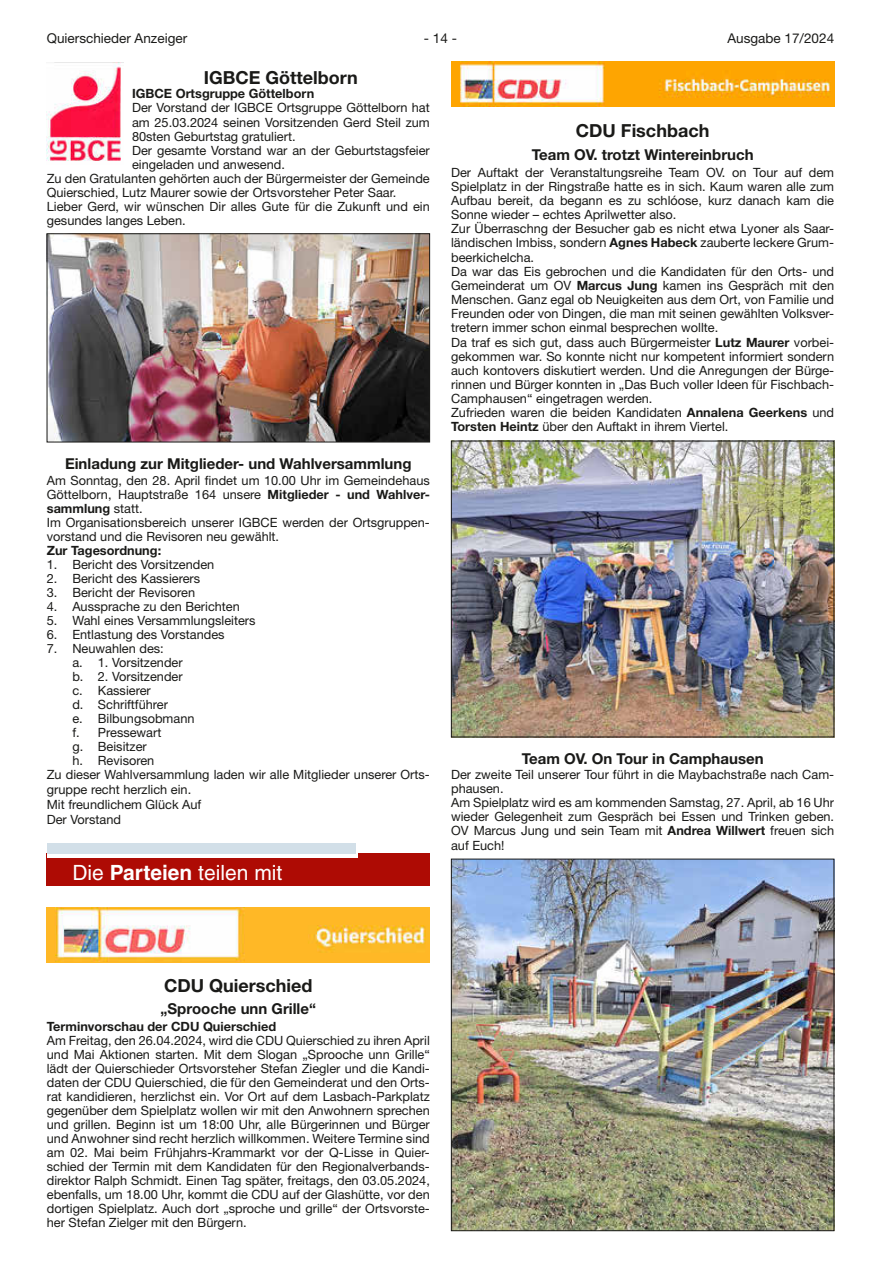
<style>
.page{position:relative;width:881px;height:1263px;background:#fff}
.page>*{position:absolute;margin:0;border:0;box-sizing:border-box;transform-origin:0 0}
.t1{font:21px "Helvetica LT";color:#fff}
.t2{font:700 18px "Helvetica Neue LT";color:#1a1a18}
.t3{font:700 15px "Helvetica Neue LT";color:#1a1a18}
.t4{font:13.5px "Helvetica Neue LT";color:#1a1a18}
.t5{font:12.75px/14.1px "Helvetica Neue LT";color:#1a1a18}
.t6{font:700 12.75px "Helvetica Neue LT";color:#1a1a18}
.s1{font-weight:700}
</style>
<div class="page">
<img style="left:451px;top:62px;width:382px;height:45px">
<img style="left:453px;top:443px;width:378px;height:292px">
<div style="left:451px;top:441px;width:382px;height:296px;border:1px solid #1a1a18"></div>
<img style="left:453px;top:861px;width:378px;height:368px">
<div style="left:451px;top:859px;width:382px;height:372px;border:1px solid #1a1a18"></div>
<img style="left:47px;top:63px;width:74px;height:98px">
<img style="left:49px;top:235px;width:378px;height:205px">
<div style="left:47px;top:233px;width:382px;height:209px;border:1px solid #1a1a18"></div>
<div style="left:47px;top:853px;width:382px;height:33px;background:#ae0b04"></div>
<div style="left:47px;top:846px;width:310px;height:12px;background:#fff"></div>
<div style="left:47px;top:843px;width:308px;height:11px;background:#d2dfe8"></div>
<img style="left:47px;top:907px;width:382px;height:55px">
<p class="t4" style="left:47px;top:30px;width:142px">Quierschieder Anzeiger</p>
<p class="t4" style="left:424px;top:30px;width:35px">- 14 -</p>
<p class="t4" style="left:727px;top:30px;width:108px">Ausgabe 17/2024</p>
<h2 class="t2" style="left:204px;top:67px;width:155px">IGBCE Göttelborn</h2>
<p class="t6" style="left:132px;top:86px;width:184px">IGBCE Ortsgruppe Göttelborn</p>
<p class="t5" style="left:132px;top:101px;width:299px">Der Vorstand der IGBCE Ortsgruppe Göttelborn hat</p>
<p class="t5" style="left:132px;top:115px;width:299px">am 25. 03.2024 seinen Vorsitzenden Gerd Steil zum</p>
<p class="t5" style="left:132px;top:129px;width:163px">80sten Geburtstag gratuliert.</p>
<p class="t5" style="left:132px;top:143px;width:299px">Der gesamte Vorstand war an der Geburtstagsfeier</p>
<p class="t5" style="left:132px;top:157px;width:152px">eingeladen und anwesend.</p>
<p class="t5" style="left:47px;top:171px;width:384px">Zu den Gratulanten gehörten auch der Bürgermeister der Gemeinde</p>
<p class="t5" style="left:47px;top:185px;width:349px">Quierschied, Lutz Maurer sowie der Ortsvorsteher Peter Saar.</p>
<p class="t5" style="left:47px;top:199px;width:384px">Lieber Gerd, wir wünschen Dir alles Gute für die Zukunft und ein</p>
<p class="t5" style="left:47px;top:213px;width:138px">gesundes langes Leben.</p>
<p class="t3" style="left:65px;top:454px;width:348px">Einladung zur Mitglieder- und Wahlversammlung</p>
<p class="t5" style="left:47px;top:473px;width:384px">Am Sonntag, den 28. April findet um 10.00 Uhr im Gemeindehaus Göttelborn, Hauptstraße 164 unsere <span class="s1">Mitglieder - und Wahlver&shy;sammlung</span> statt.<br>Im Organisationsbereich unserer IGBCE werden der Ortsgruppen&shy;vorstand und die Revisoren neu gewählt.</p>
<p class="t6" style="left:47px;top:543px;width:116px">Zur Tagesordnung:</p>
<p class="t5" style="left:47px;top:557px;width:169px">1. Bericht des Vorsitzenden</p>
<p class="t5" style="left:47px;top:571px;width:155px">2. Bericht des Kassierers</p>
<p class="t5" style="left:47px;top:585px;width:150px">3. Bericht der Revisoren</p>
<p class="t5" style="left:47px;top:599px;width:194px">4. Aussprache zu den Berichten</p>
<p class="t5" style="left:47px;top:613px;width:210px">5. Wahl eines Versammlungsleiters</p>
<p class="t5" style="left:47px;top:627px;width:179px">6. Entlastung des Vorstandes</p>
<p class="t5" style="left:47px;top:641px;width:118px">7. Neuwahlen des:</p>
<p class="t5" style="left:72px;top:655px;width:112px">a. 1. Vorsitzender</p>
<p class="t5" style="left:72px;top:669px;width:112px">b. 2. Vorsitzender</p>
<p class="t5" style="left:72px;top:683px;width:80px">c. Kassierer</p>
<p class="t5" style="left:72px;top:698px;width:97px">d. Schriftführer</p>
<p class="t5" style="left:72px;top:712px;width:124px">e. Bilbungsobmann</p>
<p class="t5" style="left:72px;top:726px;width:91px">f. Pressewart</p>
<p class="t5" style="left:72px;top:740px;width:76px">g. Beisitzer</p>
<p class="t5" style="left:72px;top:754px;width:83px">h. Revisoren</p>
<p class="t5" style="left:47px;top:768px;width:384px">Zu dieser Wahlversammlung laden wir alle Mitglieder unserer Orts-</p>
<p class="t5" style="left:47px;top:782px;width:144px">gruppe recht herzlich ein.</p>
<p class="t5" style="left:47px;top:796px;width:156px;line-height:15.3px">Mit freundlichem Glück Auf<br>Der Vorstand</p>
<h1 class="t1" style="left:72px;top:860px;width:211px">Die <span class="s1">Parteien</span> teilen mit</h1>
<h2 class="t2" style="left:575px;top:120px;width:135px">CDU Fischbach</h2>
<p class="t3" style="left:531px;top:145px;width:223px">Team OV. trotzt Wintereinbruch</p>
<p class="t5" style="left:451px;top:165px;width:384px">Der Auftakt der Veranstaltungsreihe Team OV. on Tour auf dem Spielplatz in der Ringstraße hatte es in sich. Kaum waren alle zum Aufbau bereit, da begann es zu schlóose, kurz danach kam die Sonne wieder – echtes Aprilwetter also.<br>Zur Überraschng der Besucher gab es nicht etwa Lyoner als Saar&shy;ländischen Imbiss, sondern <span class="s1">Agnes Habeck</span> zauberte leckere Grum&shy;beerkichelcha.<br>Da war das Eis gebrochen und die Kandidaten für den Orts- und Gemeinderat um OV <span class="s1">Marcus Jung</span> kamen ins Gespräch mit den Menschen. Ganz egal ob Neuigkeiten aus dem Ort, von Familie und Freunden oder von Dingen, die man mit seinen gewählten Volksver&shy;tretern immer schon einmal besprechen wollte.<br>Da traf es sich gut, dass auch Bürgermeister <span class="s1">Lutz Maurer</span> vorbei&shy;gekommen war. So konnte nicht nur kompetent informiert sondern auch kontovers diskutiert werden. Und die Anregungen der Bürge&shy;rinnen und Bürger konnten in „Das Buch voller Ideen für Fischbach-Camphausen“ eingetragen werden.<br>Zufrieden waren die beiden Kandidaten <span class="s1">Annalena Geerkens</span> und <span class="s1">Torsten Heintz</span> über den Auftakt in ihrem Viertel.</p>
<p class="t3" style="left:521px;top:750px;width:243px">Team OV. On Tour in Camphausen</p>
<p class="t5" style="left:451px;top:767px;width:384px">Der zweite Teil unserer Tour führt in die Maybachstraße nach Cam&shy;phausen.<br>Am Spielplatz wird es am kommenden Samstag, 27. April, ab 16 Uhr wieder Gelegenheit zum Gespräch bei Essen und Trinken geben.<br>OV Marcus Jung und sein Team mit <span class="s1">Andrea Willwert</span> freuen sich auf Euch!</p>
<h2 class="t2" style="left:164px;top:974px;width:150px">CDU Quierschied</h2>
<p class="t3" style="left:160px;top:1000px;width:157px">„Sprooche unn Grille“</p>
<p class="t6" style="left:47px;top:1018px;width:231px">Terminvorschau der CDU Quierschied</p>
<p class="t5" style="left:47px;top:1033px;width:384px;text-align:justify">Am Freitag, den 26.04.2024, wird die CDU Quierschied zu ihren April und Mai Aktionen starten. Mit dem Slogan „Sprooche unn Grille“ lädt der Quierschieder Ortsvorsteher Stefan Ziegler und die Kandi&shy;daten der CDU Quierschied, die für den Gemeinderat und den Orts&shy;rat kandidieren, herzlichst ein. Vor Ort auf dem Lasbach-Parkplatz gegenüber dem Spielplatz wollen wir mit den Anwohnern sprechen und grillen. Beginn ist um 18:00 Uhr, alle Bürgerinnen und Bürger und Anwohner sind recht herzlich willkommen. Weitere Termine sind am 02. Mai beim Frühjahrs-Krammarkt vor der Q-Lisse in Quier&shy;schied der Termin mit dem Kandidaten für den Regionalverbands&shy;direktor Ralph Schmidt. Einen Tag später, freitags, den 03. 05.2024, ebenfalls, um 18.00 Uhr, kommt die CDU auf der Glashütte, vor den dortigen Spielplatz. Auch dort „sproche und grille“ der Ortsvorste&shy;her Stefan Zielger mit den Bürgern.</p>
</div>
